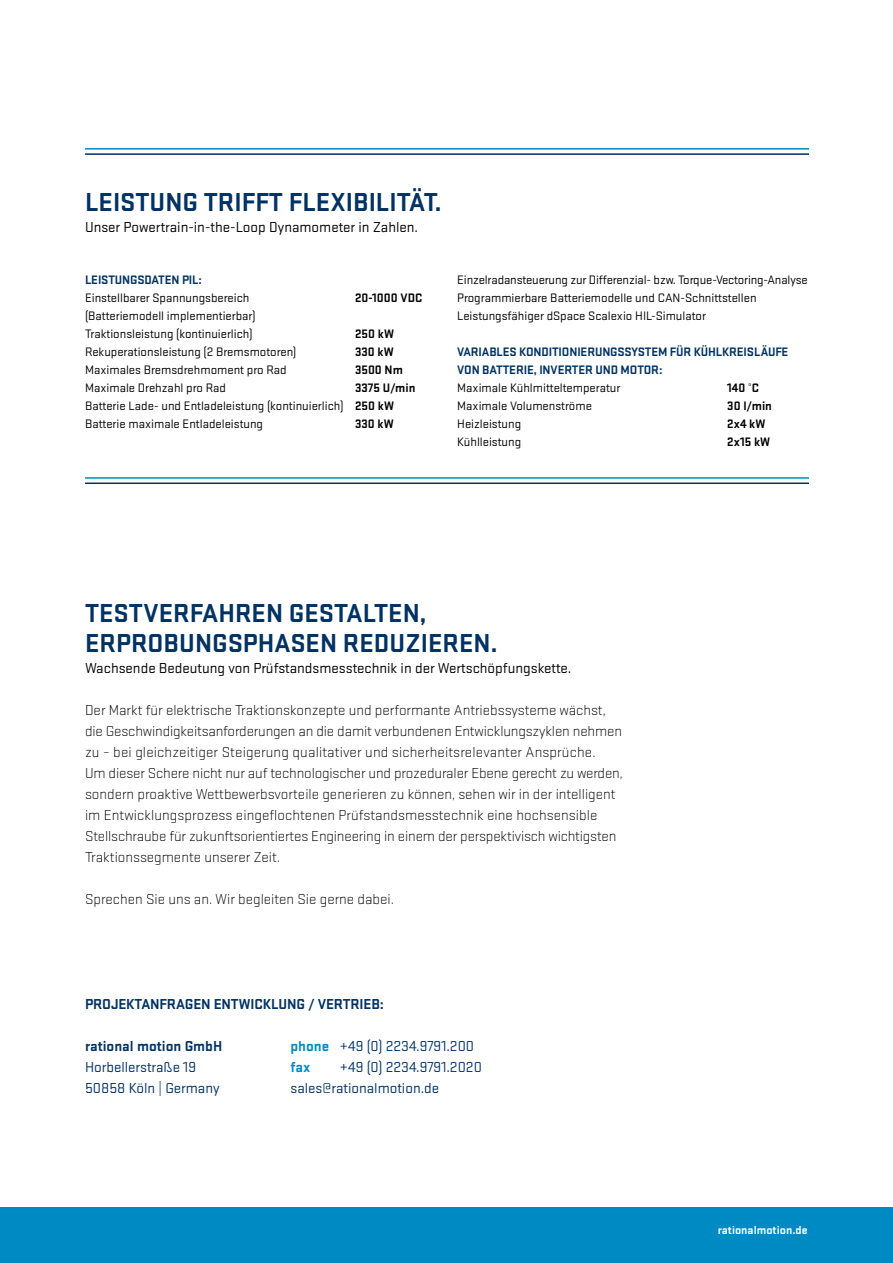
<style>
.page{position:relative;width:893px;height:1263px;background:#fff}
.page>*{position:absolute;margin:0;border:0;box-sizing:border-box;transform-origin:0 0}
.t1{font:700 27px/30px "Stratum 2";color:#003263}
.t2{font:300 15px/21px "Stratum 2";color:#000}
.t3{font:15px "Stratum 2";color:#000}
.t4{font:15px/21px "Stratum 2";color:#003263}
.t5{font:700 15px "Stratum 2";letter-spacing:-.01em;color:#003263}
.t6{font:12.75px/18px "Stratum 2";color:#000}
.t7{font:700 12.75px/18px "Stratum 2";letter-spacing:-.01em;color:#003263}
.t8{font:700 12.75px "Stratum 2";color:#000}
.t9{font:700 12px "Stratum 2";color:#fff}
.s1{font-weight:700}
.s2{font-weight:700;color:#008ac4}
</style>
<div class="page">
<div style="left:0;top:1208px;width:893px;height:55px;background:#008ac4"></div>
<hr style="left:85px;top:148px;width:724px;height:2px;background:#008ac4">
<hr style="left:85px;top:477px;width:724px;height:2px;background:#008ac4">
<hr style="left:85px;top:153px;width:724px;height:2px;background:#003263">
<hr style="left:85px;top:482px;width:724px;height:2px;background:#003263">
<h1 class="t1" style="left:85px;top:186px;width:358px">LEISTUNG TRIFFT FLEXIBILITÄT.</h1>
<p class="t3" style="left:85px;top:217px;width:335px">Unser Powertrain-in-the-Loop Dynamometer in Zahlen.</p>
<p class="t7" style="left:85px;top:270px;width:118px">LEISTUNGSDATEN PIL:</p>
<p class="t6" style="left:85px;top:288px;width:166px">Einstellbarer Spannungsbereich</p>
<p class="t8" style="left:355px;top:289px;width:69px">20-1000 VDC</p>
<p class="t6" style="left:85px;top:306px;width:172px">(Batteriemodell implementierbar)<br>Traktionsleistung (kontinuierlich)</p>
<p class="t8" style="left:355px;top:325px;width:40px">250 kW</p>
<p class="t6" style="left:85px;top:342px;width:213px">Rekuperationsleistung (2 Bremsmotoren)</p>
<p class="t8" style="left:355px;top:343px;width:40px">330 kW</p>
<p class="t6" style="left:85px;top:360px;width:203px">Maximales Bremsdrehmoment pro Rad</p>
<p class="t8" style="left:355px;top:361px;width:49px">3500 Nm</p>
<p class="t6" style="left:85px;top:378px;width:143px">Maximale Drehzahl pro Rad</p>
<p class="t6" style="left:85px;top:378px;width:332px;text-indent:270px"><span class="s1">3375 U/min<br></span>Batterie Lade- und Entladeleistung (kontinuierlich) <span class="s1">250 kW<br></span>Batterie maximale Entladeleistung</p>
<p class="t8" style="left:355px;top:415px;width:40px">330 kW</p>
<p class="t6" style="left:457px;top:270px;width:352px">Einzelradansteuerung zur Differenzial- bzw. Torque-Vectoring-Analyse<br>Programmierbare Batteriemodelle und CAN-Schnittstellen<br>Leistungsfähiger dSpace Scalexio HIL-Simulator</p>
<p class="t7" style="left:457px;top:342px;width:333px">VARIABLES KONDITIONIERUNGSSYSTEM FÜR KÜHLKREISLÄUFE<br>VON BATTERIE, INVERTER UND MOTOR:</p>
<p class="t6" style="left:457px;top:378px;width:165px">Maximale Kühlmitteltemperatur</p>
<p class="t8" style="left:727px;top:379px;width:33px">140 °C</p>
<p class="t6" style="left:457px;top:396px;width:136px">Maximale Volumenströme</p>
<p class="t8" style="left:727px;top:397px;width:46px">30 l/min</p>
<p class="t6" style="left:457px;top:414px;width:65px">Heizleistung</p>
<p class="t8" style="left:727px;top:415px;width:40px">2x4 kW</p>
<p class="t6" style="left:457px;top:432px;width:65px">Kühlleistung</p>
<p class="t8" style="left:727px;top:433px;width:44px">2x15 kW</p>
<h1 class="t1" style="left:85px;top:597px;width:414px">TESTVERFAHREN GESTALTEN,<br>ERPROBUNGSPHASEN REDUZIEREN.</h1>
<p class="t3" style="left:85px;top:658px;width:488px">Wachsende Bedeutung von Prüfstandsmesstechnik in der Wertschöpfungskette.</p>
<p class="t2" style="left:85px;top:699px;width:539px">Der Markt für elektrische Traktionskonzepte und performante Antriebssysteme wächst, die Geschwindigkeitsanforderungen an die damit verbundenen Entwicklungszyklen nehmen zu – bei gleichzeitiger Steigerung qualitativer und sicherheitsrelevanter Ansprüche.<br>Um dieser Schere nicht nur auf technologischer und prozeduraler Ebene gerecht zu werden, sondern proaktive Wettbewerbsvorteile generieren zu können, sehen wir in der intelligent im Entwicklungsprozess eingeflochtenen Prüfstandsmesstechnik eine hochsensible Stellschraube für zukunftsorientiertes Engineering in einem der perspektivisch wichtigsten Traktionssegmente unserer Zeit.</p>
<p class="t2" style="left:85px;top:888px;width:310px">Sprechen Sie uns an. Wir begleiten Sie gerne dabei.</p>
<p class="t5" style="left:85px;top:994px;width:300px">PROJEKTANFRAGEN ENTWICKLUNG / VERTRIEB:</p>
<p class="t5" style="left:85px;top:1036px;width:139px">rational motion GmbH</p>
<p class="t4" style="left:85px;top:1056px;width:136px">Horbellerstraße 19<br>50858 Köln | Germany</p>
<p class="t4" style="left:290px;top:1035px;width:185px"><span class="s2">phone</span> +49 (0) 2234.9791.200 <span class="s2">fax</span></p>
<p class="t4" style="left:290px;top:1056px;width:193px;text-indent:50px">+49 (0) 2234.9791.2020 sales@rationalmotion.de</p>
<p class="t9" style="left:718px;top:1221px;width:91px">rationalmotion.de</p>
</div>
